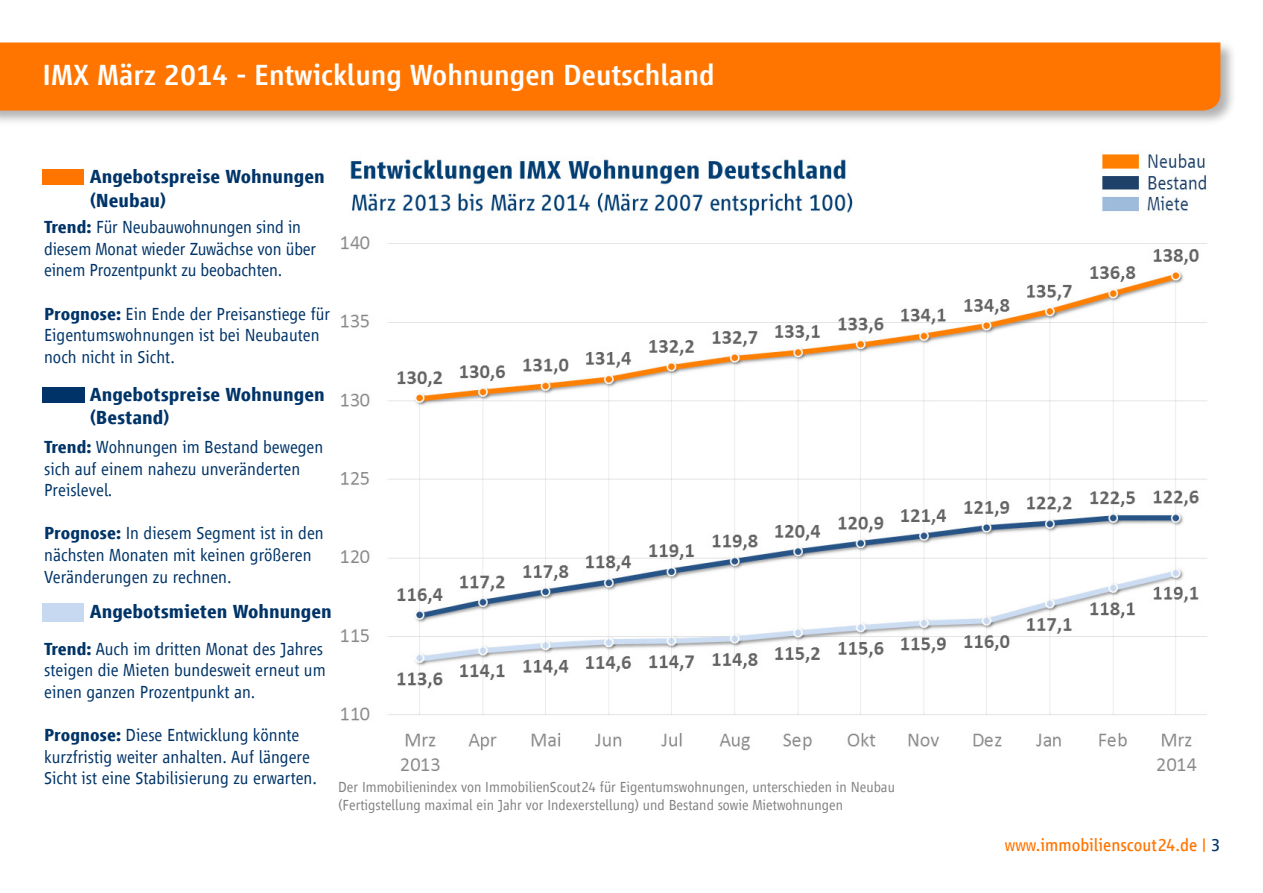
<style>
.page{position:relative;width:1263px;height:893px;background:#fff}
.page>*{position:absolute;margin:0;border:0;box-sizing:border-box;transform-origin:0 0}
.TitlePage{font:500 30px "Scout Vialog";color:#fff}
.t1{font:700 19.5px/23.4px "Scout Vialog";color:#003468}
.t2{font:300 18px/21.6px "Scout Vialog";color:#003468}
.t3{font:18px "Scout Vialog";color:#ff7500}
.t4{font:300 15px/18px "Scout Vialog";color:#828282}
.s1{font-weight:700}
.s2{color:#003468}
</style>
<div class="page">
<div style="left:0;top:40px;width:1236px;height:87px;background:#231f20;opacity:.35"></div>
<div style="left:0;top:43px;width:1220px;height:68px;background:#ff7500"></div>
<svg style="left:43px;top:169px;width:41px;height:16px"></svg>
<svg style="left:43px;top:604px;width:41px;height:18px"></svg>
<svg style="left:43px;top:387px;width:42px;height:16px"></svg>
<img style="left:341px;top:153px;width:866px;height:618px">
<p class="TitlePage" style="left:43px;top:59px;width:673px">IMX März 2014 - Entwicklung Wohnungen Deutschland</p>
<p class="t1" style="left:90px;top:165px;width:237px">Angebotspreise Wohnungen (Neubau)</p>
<p class="t2" style="left:44px;top:216px;width:274px"><span class="s1">Trend:</span> Für Neubauwohnungen sind in diesem Monat wieder Zuwächse von über einem Prozentpunkt zu beobachten.</p>
<p class="t2" style="left:44px;top:303px;width:288px"><span class="s1">Prognose:</span> Ein Ende der Preisanstiege für<br>Eigentumswohnungen ist bei Neubauten noch nicht in Sicht.</p>
<p class="t1" style="left:90px;top:383px;width:237px">Angebotspreise Wohnungen (Bestand)</p>
<p class="t2" style="left:44px;top:436px;width:281px"><span class="s1">Trend:</span> Wohnungen im Bestand bewegen sich auf einem nahezu unveränderten<br>Preislevel.</p>
<p class="t2" style="left:44px;top:523px;width:281px"><span class="s1">Prognose:</span> In diesem Segment ist in den nächsten Monaten mit keinen größeren<br>Veränderungen zu rechnen.</p>
<p class="t1" style="left:90px;top:600px;width:244px">Angebotsmieten Wohnungen</p>
<p class="t2" style="left:44px;top:638px;width:283px"><span class="s1">Trend:</span> Auch im dritten Monat des Jahres steigen die Mieten bundesweit erneut um einen ganzen Prozentpunkt an.</p>
<p class="t2" style="left:44px;top:724px;width:274px"><span class="s1">Prognose:</span> Diese Entwicklung könnte kurzfristig weiter anhalten. Auf längere<br>Sicht ist eine Stabilisierung zu erwarten.</p>
<p class="t4" style="left:338px;top:778px;width:558px">Der Immobilienindex von ImmobilienScout24 für Eigentumswohnungen, unterschieden in Neubau (Fertigstellung maximal ein Jahr vor Indexerstellung) und Bestand sowie Mietwohnungen</p>
<p class="t3" style="left:1005px;top:835px;width:217px">www.immobilienscout24.de | <span class="s2">3</span></p>
</div>
